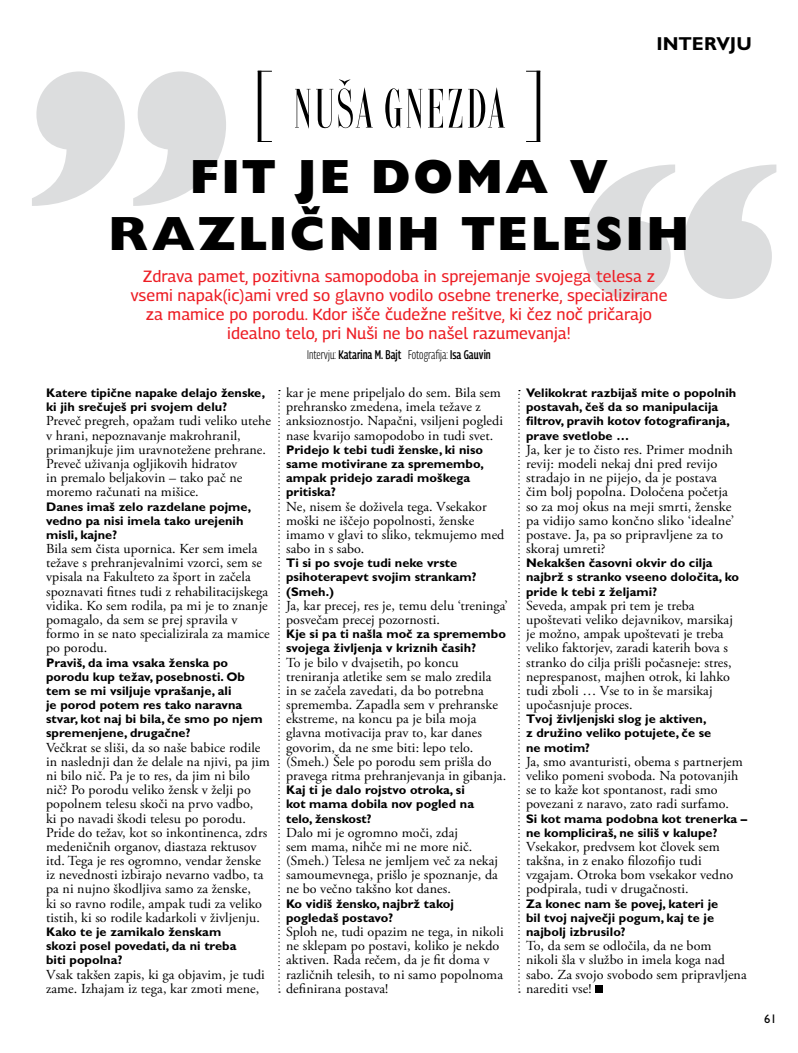
<style>
.page{position:relative;width:798px;height:1053px;background:#fff}
.page>*{position:absolute;margin:0;border:0;box-sizing:border-box;transform-origin:0 0}
.t1{font:51.62px "Grazia New";letter-spacing:.04em;color:#000}
.t2{font:800 48.25px/57px "GR Gill Sans";letter-spacing:.05em;color:#000;text-align:center}
.t3{font:700 18.75px "Gill Sans Std";color:#000}
.t4{font:16.25px/18.8px "Panorama";color:#ed1d24;text-align:center}
.t5{font:13.75px/14.1px "Adobe Garamond Pro";letter-spacing:.005em;color:#000}
.t6{font:13.75px/14.1px "Adobe Garamond Pro";letter-spacing:.005em;color:#000;scale:1.05 1}
.t7{font:700 12.5px/14.1px "GR Gill Sans";letter-spacing:.005em;color:#000}
.t8{font:600 12.5px "Panorama Condensed";color:#000}
.t9{font:12.5px "GR Gill Sans";color:#000}
.s1{font-weight:300}
</style>
<div class="page">
<svg style="left:32px;top:71px;width:194px;height:135px"></svg>
<svg style="left:582px;top:164px;width:194px;height:135px"></svg>
<svg style="left:257px;top:72px;width:4px;height:69px"></svg>
<svg style="left:257px;top:141px;width:15px;height:1px"></svg>
<svg style="left:257px;top:71px;width:15px;height:1px"></svg>
<svg style="left:536px;top:72px;width:4px;height:69px"></svg>
<svg style="left:526px;top:141px;width:14px;height:1px"></svg>
<svg style="left:526px;top:71px;width:14px;height:1px"></svg>
<div style="left:595px;top:985px;width:7px;height:7px;background:#000"></div>
<svg style="left:518px;top:390px;width:2px;height:602px"></svg>
<svg style="left:278px;top:390px;width:2px;height:602px"></svg>
<h1 class="t1" style="left:293px;top:79px;width:213px">NUŠA GNEZDA</h1>
<h3 class="t3" style="left:656px;top:32px;width:97px">INTERVJU</h3>
<h2 class="t2" style="left:108px;top:148px;width:582px">FIT JE DOMA V<br>RAZLIČNIH TELESIH</h2>
<p class="t4" style="left:130px;top:266px;width:538px">Zdrava pamet, pozitivna samopodoba in sprejemanje svojega telesa z vsemi napak(ic)ami vred so glavno vodilo osebne trenerke, specializirane za mamice po porodu. Kdor išče čudežne rešitve, ki čez noč pričarajo idealno telo, pri Nuši ne bo našel razumevanja!</p>
<p class="t8" style="left:307px;top:345px;width:185px"><span class="s1">Intervju:</span> Katarina M. Bajt <span class="s1">Fotografija:</span> Isa Gauvin</p>
<p class="t7" style="left:46px;top:386px;width:220px">Katere tipične napake delajo ženske, ki jih srečuješ pri svojem delu?</p>
<p class="t5" style="left:46px;top:414px;width:226px">Preveč pregreh, opažam tudi veliko utehe v hrani, nepoznavanje makrohranil, primanjkuje jim uravnotežene prehrane.<br>Preveč uživanja ogljikovih hidratov<br>in premalo beljakovin – tako pač ne moremo računati na mišice.</p>
<p class="t7" style="left:46px;top:499px;width:207px">Danes imaš zelo razdelane pojme, vedno pa nisi imela tako urejenih misli, kajne?</p>
<p class="t5" style="left:46px;top:542px;width:225px">Bila sem čista upornica. Ker sem imela težave s prehranjevalnimi vzorci, sem se vpisala na Fakulteto za šport in začela spoznavati fitnes tudi z rehabilitacijskega vidika. Ko sem rodila, pa mi je to znanje pomagalo, da sem se prej spravila v formo in se nato specializirala za mamice po porodu.</p>
<p class="t7" style="left:46px;top:655px;width:218px">Praviš, da ima vsaka ženska po porodu kup težav, posebnosti. Ob tem se mi vsiljuje vprašanje, ali<br>je porod potem res tako naravna stvar, kot naj bi bila, če smo po njem spremenjene, drugačne?</p>
<p class="t5" style="left:46px;top:740px;width:225px">Večkrat se sliši, da so naše babice rodile in naslednji dan že delale na njivi, pa jim ni bilo nič. Pa je to res, da jim ni bilo nič? Po porodu veliko žensk v želji po popolnem telesu skoči na prvo vadbo,<br>ki po navadi škodi telesu po porodu.<br>Pride do težav, kot so inkontinenca, zdrs medeničnih organov, diastaza rektusov itd. Tega je res ogromno, vendar ženske iz nevednosti izbirajo nevarno vadbo, ta pa ni nujno škodljiva samo za ženske,<br>ki so ravno rodile, ampak tudi za veliko tistih, ki so rodile kadarkoli v življenju.</p>
<p class="t7" style="left:46px;top:924px;width:192px">Kako te je zamikalo ženskam skozi posel povedati, da ni treba biti popolna?</p>
<p class="t5" style="left:46px;top:967px;width:220px">Vsak takšen zapis, ki ga objavim, je tudi zame. Izhajam iz tega, kar zmoti mene,</p>
<p class="t5" style="left:286px;top:386px;width:218px">kar je mene pripeljalo do sem. Bila sem prehransko zmedena, imela težave z anksioznostjo. Napačni, vsiljeni pogledi nase kvarijo samopodobo in tudi svet.</p>
<p class="t7" style="left:286px;top:442px;width:199px">Pridejo k tebi tudi ženske, ki niso same motivirane za spremembo, ampak pridejo zaradi moškega pritiska?</p>
<p class="t5" style="left:286px;top:499px;width:220px">Ne, nisem še doživela tega. Vsekakor moški ne iščejo popolnosti, ženske imamo v glavi to sliko, tekmujemo med sabo in s sabo.</p>
<p class="t7" style="left:286px;top:556px;width:192px">Ti si po svoje tudi neke vrste psihoterapevt svojim strankam? (Smeh.)</p>
<p class="t5" style="left:286px;top:599px;width:223px">Ja, kar precej, res je, temu delu ‘treninga’ posvečam precej pozornosti.</p>
<p class="t7" style="left:286px;top:626px;width:221px">Kje si pa ti našla moč za spremembo svojega življenja v kriznih časih?</p>
<p class="t5" style="left:286px;top:655px;width:221px">To je bilo v dvajsetih, po koncu treniranja atletike sem se malo zredila<br>in se začela zavedati, da bo potrebna sprememba. Zapadla sem v prehranske ekstreme, na koncu pa je bila moja glavna motivacija prav to, kar danes govorim, da ne sme biti: lepo telo. (Smeh.) Šele po porodu sem prišla do pravega ritma prehranjevanja in gibanja.</p>
<p class="t7" style="left:286px;top:782px;width:189px">Kaj ti je dalo rojstvo otroka, si kot mama dobila nov pogled na telo, ženskost?</p>
<p class="t5" style="left:286px;top:825px;width:213px">Dalo mi je ogromno moči, zdaj<br>sem mama, nihče mi ne more nič. (Smeh.) Telesa ne jemljem več za nekaj samoumevnega, prišlo je spoznanje, da ne bo večno takšno kot danes.</p>
<p class="t7" style="left:286px;top:896px;width:169px">Ko vidiš žensko, najbrž takoj pogledaš postavo?</p>
<p class="t5" style="left:286px;top:925px;width:219px">Sploh ne, tudi opazim ne tega, in nikoli ne sklepam po postavi, koliko je nekdo aktiven. Rada rečem, da je fit doma v različnih telesih, to ni samo popolnoma definirana postava!</p>
<p class="t7" style="left:526px;top:386px;width:212px">Velikokrat razbijaš mite o popolnih postavah, češ da so manipulacija filtrov, pravih kotov fotografiranja, prave svetlobe …</p>
<p class="t6" style="left:526px;top:443px;width:200px">Ja, ker je to čisto res. Primer modnih revij: modeli nekaj dni pred revijo stradajo in ne pijejo, da je postava čim bolj popolna. Določena početja so za moj okus na meji smrti, ženske pa vidijo samo končno sliko ‘idealne’ postave. Ja, pa so pripravljene za to skoraj umreti?</p>
<p class="t7" style="left:526px;top:556px;width:214px">Nekakšen časovni okvir do cilja najbrž s stranko vseeno določita, ko pride k tebi z željami?</p>
<p class="t5" style="left:526px;top:599px;width:208px">Seveda, ampak pri tem je treba upoštevati veliko dejavnikov, marsikaj je možno, ampak upoštevati je treba veliko faktorjev, zaradi katerih bova s stranko do cilja prišli počasneje: stres, neprespanost, majhen otrok, ki lahko tudi zboli … Vse to in še marsikaj upočasnjuje proces.</p>
<p class="t7" style="left:526px;top:712px;width:187px">Tvoj življenjski slog je aktiven, z družino veliko potujete, če se ne motim?</p>
<p class="t5" style="left:526px;top:754px;width:218px">Ja, smo avanturisti, obema s partnerjem veliko pomeni svoboda. Na potovanjih se to kaže kot spontanost, radi smo povezani z naravo, zato radi surfamo.</p>
<p class="t7" style="left:526px;top:811px;width:222px">Si kot mama podobna kot trenerka – ne kompliciraš, ne siliš v kalupe?</p>
<p class="t5" style="left:526px;top:839px;width:209px">Vsekakor, predvsem kot človek sem takšna, in z enako filozofijo tudi vzgajam. Otroka bom vsekakor vedno podpirala, tudi v drugačnosti.</p>
<p class="t7" style="left:526px;top:896px;width:193px">Za konec nam še povej, kateri je bil tvoj največji pogum, kaj te je najbolj izbrusilo?</p>
<p class="t5" style="left:526px;top:939px;width:222px">To, da sem se odločila, da ne bom nikoli šla v službo in imela koga nad sabo. Za svojo svobodo sem pripravljena narediti vse!</p>
<p class="t9" style="left:763px;top:1011px;width:14px">61</p>
</div>
